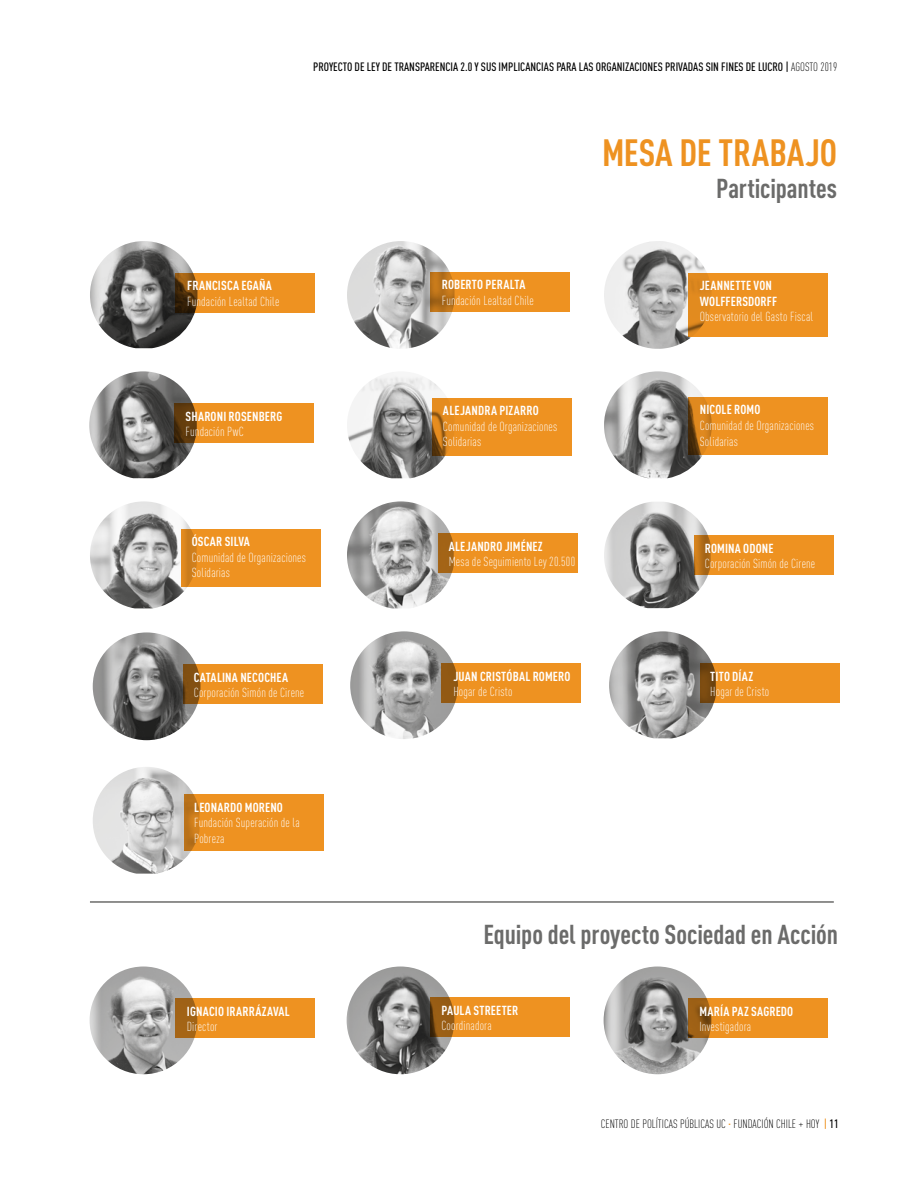
<style>
.page{position:relative;width:918px;height:1188px;background:#fff}
.page>*{position:absolute;margin:0;border:0;box-sizing:border-box;transform-origin:0 0}
.t1{font:700 condensed 37.5px "DIN Pro";letter-spacing:-.005em;color:#ee9221}
.t2{font:700 condensed 27px "DIN Pro";letter-spacing:-.005em;color:#6b6b6a}
.t3{font:300 condensed 12.9px/15.6px "DIN Pro";letter-spacing:.01em;color:#fff}
.t4{font:700 condensed 12.9px/15.6px "DIN Pro";letter-spacing:.01em;color:#fff}
.t5{font:500 condensed 12px "DIN Pro";color:#000}
.t6{font:300 condensed 12px "DIN Pro";color:#000}
.s1{font-weight:300}
.s2{color:#ee9221}
.s3{font-weight:500;color:#ee9221}
.s4{font-weight:500}
</style>
<div class="page">
<img style="left:609px;top:631px;width:105px;height:107px">
<img style="left:350px;top:631px;width:108px;height:108px;border-radius:54px">
<img style="left:93px;top:632px;width:108px;height:108px;border-radius:54px">
<img style="left:89px;top:371px;width:105px;height:107px">
<img style="left:604px;top:502px;width:104px;height:106px">
<img style="left:347px;top:241px;width:105px;height:108px">
<img style="left:90px;top:501px;width:101px;height:107px">
<img style="left:604px;top:371px;width:99px;height:107px">
<img style="left:93px;top:767px;width:106px;height:107px">
<img style="left:604px;top:241px;width:103px;height:108px">
<img style="left:347px;top:501px;width:105px;height:108px">
<img style="left:90px;top:241px;width:105px;height:107px">
<img style="left:347px;top:376px;width:98px;height:102px">
<div style="left:176px;top:273px;width:139px;height:40px;background:#ee9221"></div>
<svg style="left:174px;top:403px;width:139px;height:40px;background:#d7831d"></svg>
<div style="left:432px;top:398px;width:139px;height:58px;background:#ee9221"></div>
<div style="left:689px;top:397px;width:139px;height:58px;background:#ee9221"></div>
<div style="left:689px;top:273px;width:139px;height:64px;background:#ee9221"></div>
<svg style="left:431px;top:272px;width:139px;height:40px;background:#e58c1f"></svg>
<div style="left:438px;top:533px;width:140px;height:40px;background:#ee9221"></div>
<div style="left:184px;top:794px;width:139px;height:56px;background:#ee9221"></div>
<div style="left:695px;top:535px;width:139px;height:40px;background:#ee9221"></div>
<div style="left:181px;top:529px;width:140px;height:58px;background:#ee9221"></div>
<div style="left:700px;top:663px;width:139px;height:40px;background:#ee9221"></div>
<div style="left:441px;top:663px;width:139px;height:40px;background:#ee9221"></div>
<div style="left:184px;top:664px;width:139px;height:40px;background:#ee9221"></div>
<hr style="left:90px;top:901px;width:744px;height:2px;background:#6b6b6a">
<img style="left:347px;top:967px;width:107px;height:107px;border-radius:54px">
<img style="left:604px;top:967px;width:107px;height:107px;border-radius:54px">
<img style="left:90px;top:967px;width:107px;height:107px;border-radius:54px">
<div style="left:175px;top:998px;width:139px;height:40px;background:#ee9221"></div>
<svg style="left:688px;top:998px;width:140px;height:40px;background:#df891e"></svg>
<svg style="left:430px;top:997px;width:140px;height:40px;background:#dd881e"></svg>
<p class="t4" style="left:187px;top:277px;width:86px">FRANCISCA EGAÑA</p>
<p class="t3" style="left:187px;top:293px;width:94px">Fundación Lealtad Chile</p>
<p class="t5" style="left:313px;top:58px;width:525px">PROYECTO DE LEY DE TRANSPARENCIA 2.0 Y SUS IMPLICANCIAS PARA LAS ORGANIZACIONES PRIVADAS SIN FINES DE LUCRO | <span class="s1">AGOSTO 2019</span></p>
<p class="t4" style="left:442px;top:276px;width:85px">ROBERTO PERALTA</p>
<p class="t3" style="left:442px;top:292px;width:94px">Fundación Lealtad Chile</p>
<h1 class="t1" style="left:602px;top:124px;width:237px">MESA DE TRABAJO</h1>
<h2 class="t2" style="left:716px;top:168px;width:123px">Participantes</h2>
<p class="t4" style="left:700px;top:277px;width:79px">JEANNETTE VON<br>WOLFFERSDORFF</p>
<p class="t3" style="left:700px;top:308px;width:115px">Observatorio del Gasto Fiscal</p>
<p class="t4" style="left:186px;top:407px;width:98px">SHARONI ROSENBERG</p>
<p class="t3" style="left:186px;top:423px;width:60px">Fundación PwC</p>
<p class="t4" style="left:443px;top:402px;width:97px">ALEJANDRA PIZARRO</p>
<p class="t3" style="left:443px;top:418px;width:116px">Comunidad de Organizaciones<br>Solidarias</p>
<p class="t4" style="left:700px;top:401px;width:62px">NICOLE ROMO</p>
<p class="t3" style="left:700px;top:417px;width:116px">Comunidad de Organizaciones<br>Solidarias</p>
<p class="t4" style="left:192px;top:533px;width:60px">ÓSCAR SILVA</p>
<p class="t3" style="left:192px;top:549px;width:116px">Comunidad de Organizaciones<br>Solidarias</p>
<p class="t4" style="left:449px;top:537px;width:96px">ALEJANDRO JIMÉNEZ</p>
<p class="t3" style="left:449px;top:553px;width:128px">Mesa de Seguimiento Ley 20.500</p>
<p class="t4" style="left:705px;top:539px;width:70px">ROMINA ODONE</p>
<p class="t3" style="left:705px;top:555px;width:112px">Corporación Simón de Cirene</p>
<p class="t4" style="left:194px;top:668px;width:96px">CATALINA NECOCHEA</p>
<p class="t3" style="left:194px;top:684px;width:112px">Corporación Simón de Cirene</p>
<p class="t4" style="left:453px;top:667px;width:118px">JUAN CRISTÓBAL ROMERO</p>
<p class="t3" style="left:453px;top:683px;width:61px">Hogar de Cristo</p>
<p class="t4" style="left:710px;top:667px;width:44px">TITO DÍAZ</p>
<p class="t3" style="left:710px;top:683px;width:61px">Hogar de Cristo</p>
<p class="t4" style="left:194px;top:798px;width:90px">LEONARDO MORENO</p>
<p class="t3" style="left:194px;top:814px;width:107px">Fundación Superación de la<br>Pobreza</p>
<p class="t4" style="left:187px;top:1002px;width:105px">IGNACIO IRARRÁZAVAL</p>
<p class="t3" style="left:187px;top:1018px;width:32px">Director</p>
<h2 class="t2" style="left:483px;top:914px;width:356px">Equipo del proyecto Sociedad en Acción</h2>
<p class="t4" style="left:441px;top:1001px;width:78px">PAULA STREETER</p>
<p class="t3" style="left:441px;top:1017px;width:52px">Coordinadora</p>
<p class="t4" style="left:699px;top:1002px;width:95px">MARÍA PAZ SAGREDO</p>
<p class="t3" style="left:699px;top:1018px;width:53px">Investigadora</p>
<p class="t6" style="left:601px;top:1115px;width:239px">CENTRO DE POLÍTICAS PÚBLICAS UC <span class="s2">·</span> FUNDACIÓN CHILE + HOY <span class="s3">|</span> <span class="s4">11</span></p>
</div>
